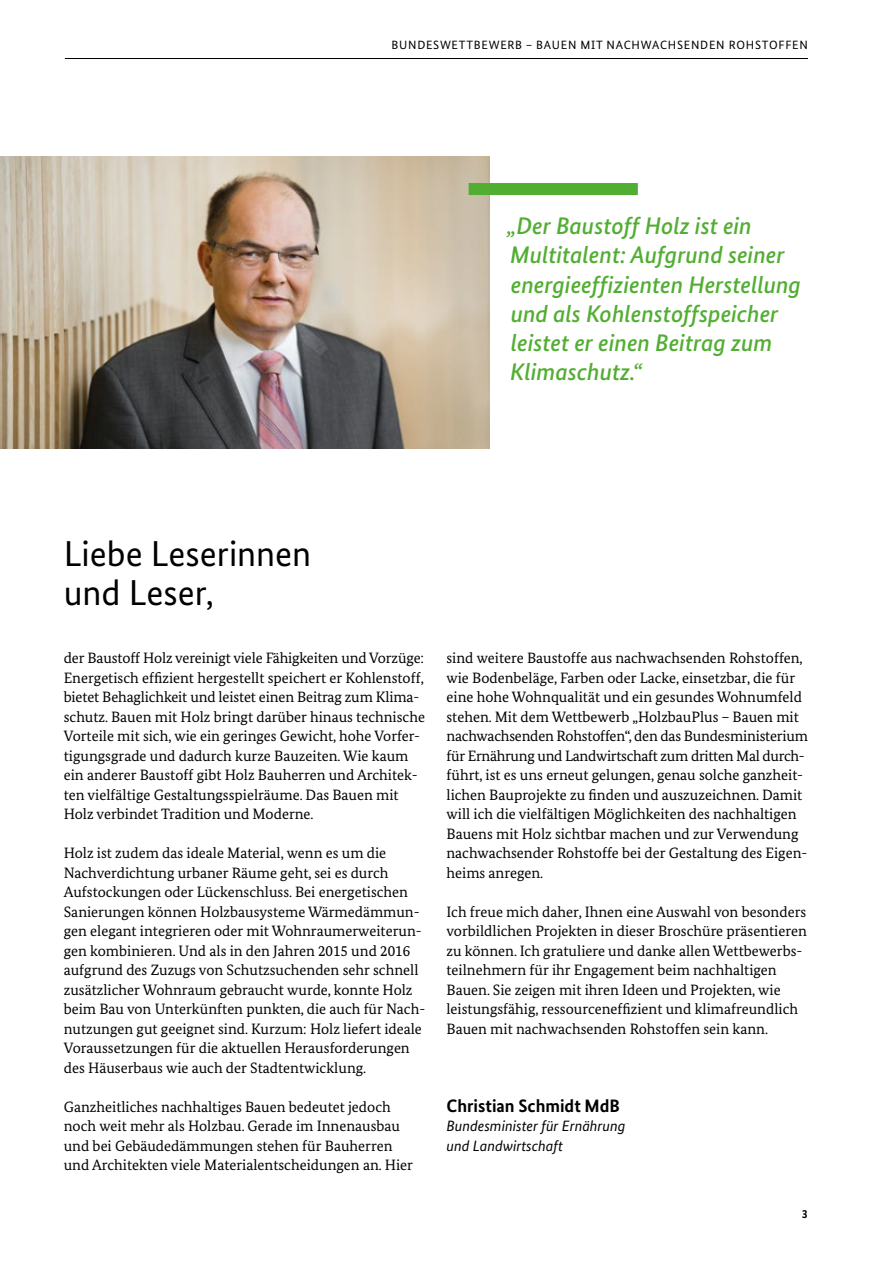
<style>
.page{position:relative;width:893px;height:1263px;background:#fff}
.page>*{position:absolute;margin:0;border:0;box-sizing:border-box;transform-origin:0 0}
.t1{font:36px/39px "Bundes Sans";color:#000}
.t2{font:italic 500 24px/29.2px "Bundes Sans";color:#52ae32}
.t3{font:700 18px "Bundes Sans";color:#000}
.t4{font:15px/19.5px "Bundes Serif";color:#000}
.t5{font:italic 15px/19.5px "Bundes Sans";color:#000}
.t6{font:12px "Bundes Sans";letter-spacing:.06em;color:#000}
.t7{font:700 12px "Bundes Sans";color:#000}
</style>
<div class="page">
<hr style="left:65px;top:58px;width:743px;height:1px;background:#000">
<img style="left:0;top:156px;width:489px;height:292px">
<div style="left:469px;top:183px;width:169px;height:12px;background:#52ae32"></div>
<p class="t6" style="left:392px;top:37px;width:418px">BUNDESWETTBEWERB – BAUEN MIT NACHWACHSENDEN ROHSTOFFEN</p>
<h2 class="t2" style="left:507px;top:211px;width:295px">„Der Baustoff Holz ist ein<br>Multitalent: Aufgrund seiner energieeffizienten Herstellung und als Kohlenstoffspeicher leistet er einen Beitrag zum<br>Klimaschutz.“</h2>
<h1 class="t1" style="left:64px;top:533px;width:249px">Liebe Leserinnen und Leser,</h1>
<p class="t4" style="left:64px;top:648px;width:363px">der Baustoff Holz vereinigt viele Fähigkeiten und Vorzüge:<br>Energetisch effizient hergestellt speichert er Kohlenstoff, bietet Behaglichkeit und leistet einen Beitrag zum Klima&shy;schutz. Bauen mit Holz bringt darüber hinaus technische Vorteile mit sich, wie ein geringes Gewicht, hohe Vorfer&shy;tigungsgrade und dadurch kurze Bauzeiten. Wie kaum ein anderer Baustoff gibt Holz Bauherren und Architek&shy;ten vielfältige Gestaltungsspielräume. Das Bauen mit Holz verbindet Tradition und Moderne.</p>
<p class="t4" style="left:64px;top:843px;width:363px">Holz ist zudem das ideale Material, wenn es um die Nachverdichtung urbaner Räume geht, sei es durch Aufstockungen oder Lückenschluss. Bei energetischen Sanierungen können Holzbausysteme Wärmedämmun&shy;gen elegant integrieren oder mit Wohnraumerweiterun&shy;gen kombinieren. Und als in den Jahren 2015 und 2016 aufgrund des Zuzugs von Schutzsuchenden sehr schnell zusätzlicher Wohnraum gebraucht wurde, konnte Holz beim Bau von Unterkünften punkten, die auch für Nach&shy;nutzungen gut geeignet sind. Kurzum: Holz liefert ideale Voraussetzungen für die aktuellen Herausforderungen des Häuserbaus wie auch der Stadtentwicklung.</p>
<p class="t4" style="left:64px;top:1096px;width:351px">Ganzheitliches nachhaltiges Bauen bedeutet jedoch noch weit mehr als Holzbau. Gerade im Innenausbau und bei Gebäudedämmungen stehen für Bauherren und Architekten viele Materialentscheidungen an. Hier</p>
<p class="t4" style="left:446px;top:648px;width:363px">sind weitere Baustoffe aus nachwachsenden Rohstoffen, wie Bodenbeläge, Farben oder Lacke, einsetzbar, die für eine hohe Wohnqualität und ein gesundes Wohnumfeld stehen. Mit dem Wettbewerb „HolzbauPlus – Bauen mit nachwachsenden Rohstoffen“, den das Bundesministerium für Ernährung und Landwirtschaft zum dritten Mal durch&shy;führt, ist es uns erneut gelungen, genau solche ganzheit&shy;lichen Bauprojekte zu finden und auszuzeichnen. Damit will ich die vielfältigen Möglichkeiten des nachhaltigen Bauens mit Holz sichtbar machen und zur Verwendung nachwachsender Rohstoffe bei der Gestaltung des Eigen&shy;heims anregen.</p>
<p class="t4" style="left:446px;top:901px;width:362px">Ich freue mich daher, Ihnen eine Auswahl von besonders vorbildlichen Projekten in dieser Broschüre präsentieren zu können. Ich gratuliere und danke allen Wettbewerbs&shy;teilnehmern für ihr Engagement beim nachhaltigen Bauen. Sie zeigen mit ihren Ideen und Projekten, wie leistungsfähig, ressourceneffizient und klimafreundlich Bauen mit nachwachsenden Rohstoffen sein kann.</p>
<p class="t3" style="left:446px;top:1094px;width:175px">Christian Schmidt MdB</p>
<p class="t5" style="left:446px;top:1116px;width:181px">Bundesminister für Ernährung und Landwirtschaft</p>
<p class="t7" style="left:802px;top:1207px;width:7px">3</p>
</div>
